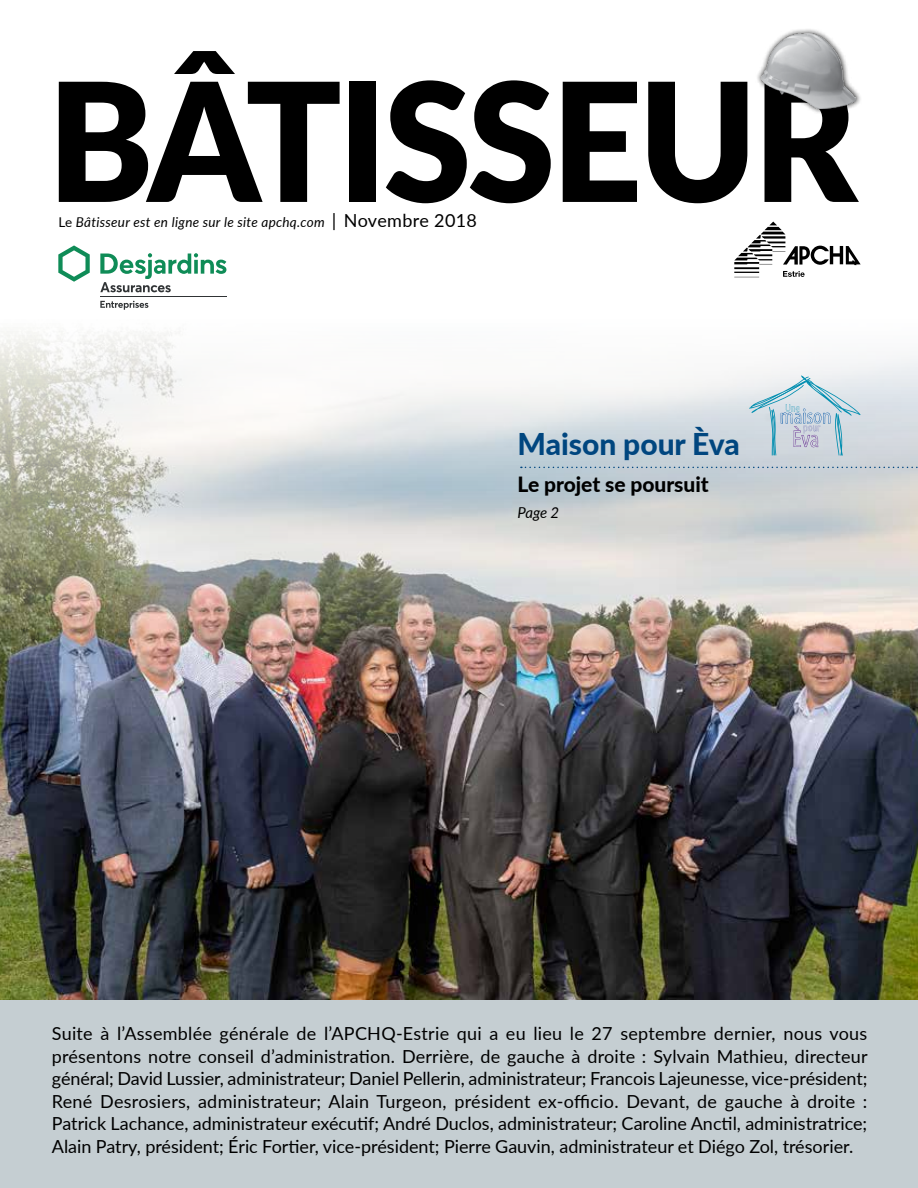
<style>
.page{position:relative;width:918px;height:1188px;background:#fff}
.page>*{position:absolute;margin:0;border:0;box-sizing:border-box;transform-origin:0 0}
.t1{font:900 165px "Lato";letter-spacing:-.025em;color:#000;scale:.96 1}
.t2{font:800 30px "Lato";color:#00467f}
.t3{font:800 21px "Lato";color:#000}
.t4{font:18px/22.5px "Lato";color:#000;text-align:justify}
.t5{font:italic 15px "Lato";color:#000}
.t6{font:italic 13.5px "Lato";letter-spacing:.02em;color:#000}
.s1{font-style:normal}
.s2{font-size:18px}
.s3{font-style:normal;font-size:18px}
</style>
<div class="page">
<img style="left:0;top:331px;width:918px;height:669px">
<svg style="left:734px;top:222px;width:127px;height:55px"></svg>
<div style="left:756px;top:28px;width:106px;height:86px;background:#000;opacity:.75"></div>
<img style="left:762px;top:34px;width:94px;height:74px">
<svg style="left:100px;top:301px;width:48px;height:9px"></svg>
<hr style="left:100px;top:296px;width:126px;height:1px;background:#303335">
<svg style="left:58px;top:245px;width:32px;height:37px"></svg>
<svg style="left:100px;top:253px;width:126px;height:39px"></svg>
<svg style="left:749px;top:375px;width:112px;height:81px;background:#c4d5df"></svg>
<div style="left:0;top:1000px;width:918px;height:188px;background:#c5ced2"></div>
<svg style="left:521px;top:467px;width:397px;height:1px"></svg>
<h1 class="t1" style="left:48px;top:18px;width:845px">BÂTISSEUR</h1>
<p class="t6" style="left:58px;top:212px;width:420px"><span class="s1">Le</span> Bâtisseur est en ligne sur le site apchq.com <span class="s2">|</span> <span class="s3">Novembre 2018</span></p>
<h2 class="t2" style="left:518px;top:422px;width:224px">Maison pour Èva</h2>
<p class="t3" style="left:518px;top:469px;width:193px">Le projet se poursuit</p>
<p class="t5" style="left:518px;top:502px;width:43px">Page 2</p>
<p class="t4" style="left:52px;top:1022px;width:817px">Suite à l’Assemblée générale de l’APCHQ-Estrie qui a eu lieu le 27 septembre dernier, nous vous présentons notre conseil d’administration. Derrière, de gauche à droite : Sylvain Mathieu, directeur général; David Lussier, administrateur; Daniel Pellerin, administrateur; Francois Lajeunesse, vice-président; René Desrosiers, administrateur; Alain Turgeon, président ex-officio. Devant, de gauche à droite :<br>Patrick Lachance, administrateur exécutif; André Duclos, administrateur; Caroline Anctil, administratrice; Alain Patry, président; Éric Fortier, vice-président; Pierre Gauvin, administrateur et Diégo Zol, trésorier.</p>
</div>
